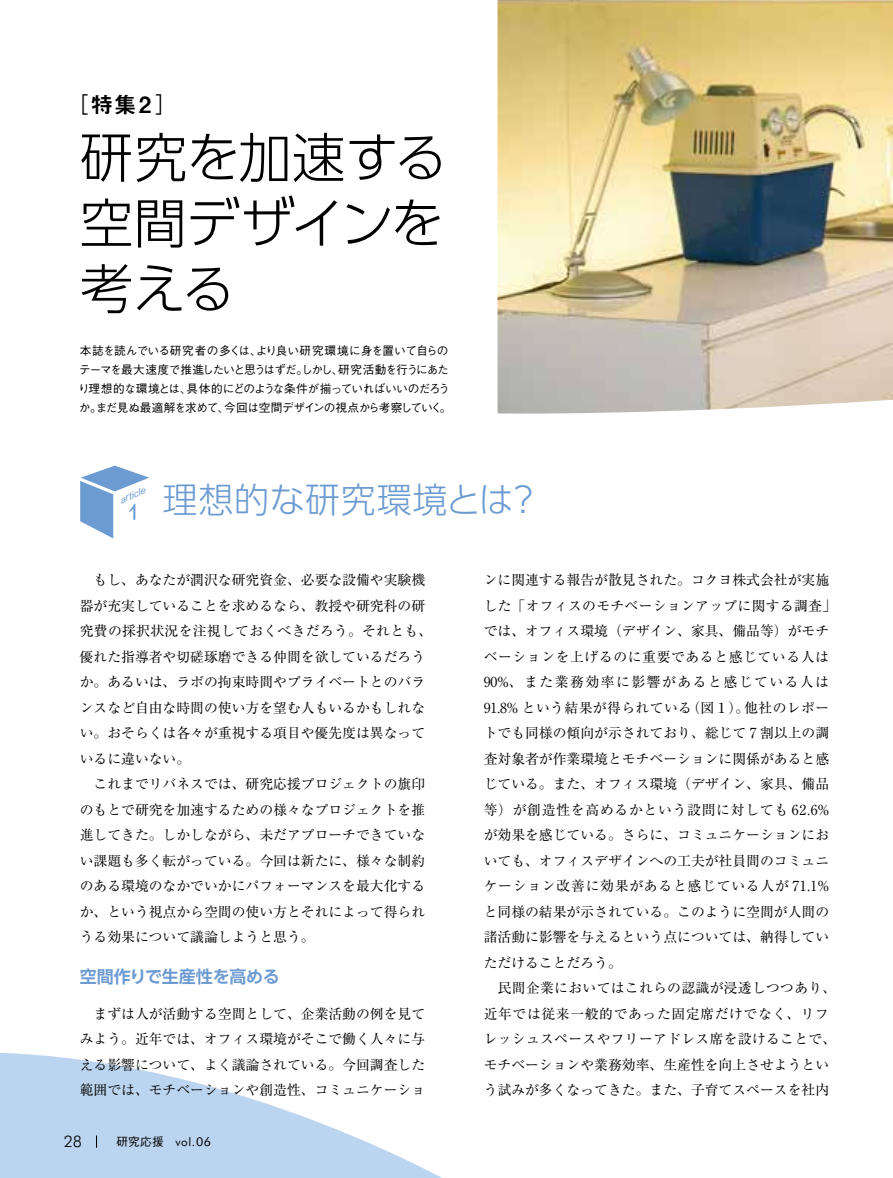
<style>
.page{position:relative;width:893px;height:1178px;background:#fff}
.page>*{position:absolute;margin:0;border:0;box-sizing:border-box;transform-origin:0 0}
.t1{font:300 53.55px/65.7px "UD Shin Go Pro";letter-spacing:-.025em;color:#000;text-align:justify}
.t2{font:300 35.1px "UD Shin Go Pro";letter-spacing:.02em;color:#6c9bd2}
.t3{font:22.5px "Midashi Go Pr 6 MB31";color:#000}
.t4{font:700 16.95px "UD Shin Go Pro De";letter-spacing:-.01em;color:#6c9bd2}
.t5{font:300 15.9px "Futura BT";color:#000}
.t6{font:13.8px/25.5px "Ryumin Pro";color:#000}
.t7{font:500 11.7px/19.2px "Gothic BBB Pro";letter-spacing:-.05em;color:#000}
.t8{font:italic 9.6px "Dallas";color:#6c9bd2}
.s1{font-family:"UD Shin Go Pro";font-weight:300}
.s2{font-family:"Futura BT";font-weight:400}
.s3{font-family:"Futura BT";font-weight:400;font-size:12.3px}
</style>
<div class="page">
<img style="left:497px;top:0;width:396px;height:414px">
<svg style="left:0;top:1053px;width:442px;height:125px;fill:#bbd4ef"></svg>
<svg style="left:96px;top:1135px;width:1px;height:13px"></svg>
<svg style="left:80px;top:466px;width:69px;height:72px"></svg>
<h3 class="t3" style="left:66px;top:87px;width:114px"><span class="s1">［</span>特集2<span class="s1">］</span></h3>
<h1 class="t1" style="left:80px;top:123px;width:369px">研究を加速する空間デザインを考える</h1>
<p class="t7" style="left:78px;top:339px;width:375px">本誌を読んでいる研究者の多くは、より良い研究環境に身を置いて自らのテーマを最大速度で推進したいと思うはずだ。しかし、研究活動を行うにあたり理想的な環境とは、具体的にどのような条件が揃っていればいいのだろうか。まだ見ぬ最適解を求めて、今回は空間デザインの視点から考察していく。</p>
<p class="t8" style="left:118px;top:495px;width:28px;rotate:-22deg">article</p>
<h2 class="t2" style="left:163px;top:471px;width:380px">理想的な研究環境とは？</h2>
<p class="t6" style="left:80px;top:566px;width:354px">　もし、あなたが潤沢な研究資金、必要な設備や実験機器が充実していることを求めるなら、教授や研究科の研究費の採択状況を注視しておくべきだろう。それとも、優れた指導者や切磋琢磨できる仲間を欲しているだろうか。あるいは、ラボの拘束時間やプライベートとのバランスなど自由な時間の使い方を望む人もいるかもしれない。おそらくは各々が重視する項目や優先度は異なっているに違いない。<br>　これまでリバネスでは、研究応援プロジェクトの旗印のもとで研究を加速するための様々なプロジェクトを推進してきた。しかしながら、未だアプローチできていない課題も多く転がっている。今回は新たに、様々な制約のある環境のなかでいかにパフォーマンスを最大化するか、という視点から空間の使い方とそれによって得られうる効果について議論しようと思う。</p>
<p class="t4" style="left:80px;top:963px;width:202px">空間作りで生産性を高める</p>
<p class="t6" style="left:80px;top:1000px;width:347px;text-align:justify">　まずは人が活動する空間として、企業活動の例を見てみよう。近年では、オフィス環境がそこで働く人々に与える影響について、よく議論されている。今回調査した範囲では、モチベーションや創造性、コミュニケーショ</p>
<p class="t5" style="left:64px;top:1132px;width:20px">28</p>
<p class="t7" style="left:117px;top:1131px;width:96px">研究応援 <span class="s2">vol.</span><span class="s3">06</span></p>
<p class="t6" style="left:484px;top:566px;width:354px">ンに関連する報告が散見された。コクヨ株式会社が実施した「オフィスのモチベーションアップに関する調査」では、オフィス環境（デザイン、家具、備品等）がモチベーションを上げるのに重要であると感じている人は<br>90%、また業務効率に影響があると感じている人は<br>91.8% という結果が得られている（図１）。他社のレポートでも同様の傾向が示されており、総じて 7 割以上の調査対象者が作業環境とモチベーションに関係があると感じている。また、オフィス環境（デザイン、家具、備品等）が創造性を高めるかという設問に対しても 62.6%が効果を感じている。さらに、コミュニケーションにおいても、オフィスデザインへの工夫が社員間のコミュニケーション改善に効果があると感じている人が 71.1%と同様の結果が示されている。このように空間が人間の諸活動に影響を与えるという点については、納得していただけることだろう。<br>　民間企業においてはこれらの認識が浸透しつつあり、近年では従来一般的であった固定席だけでなく、リフレッシュスペースやフリーアドレス席を設けることで、モチベーションや業務効率、生産性を向上させようという試みが多くなってきた。また、子育てスペースを社内</p>
</div>
